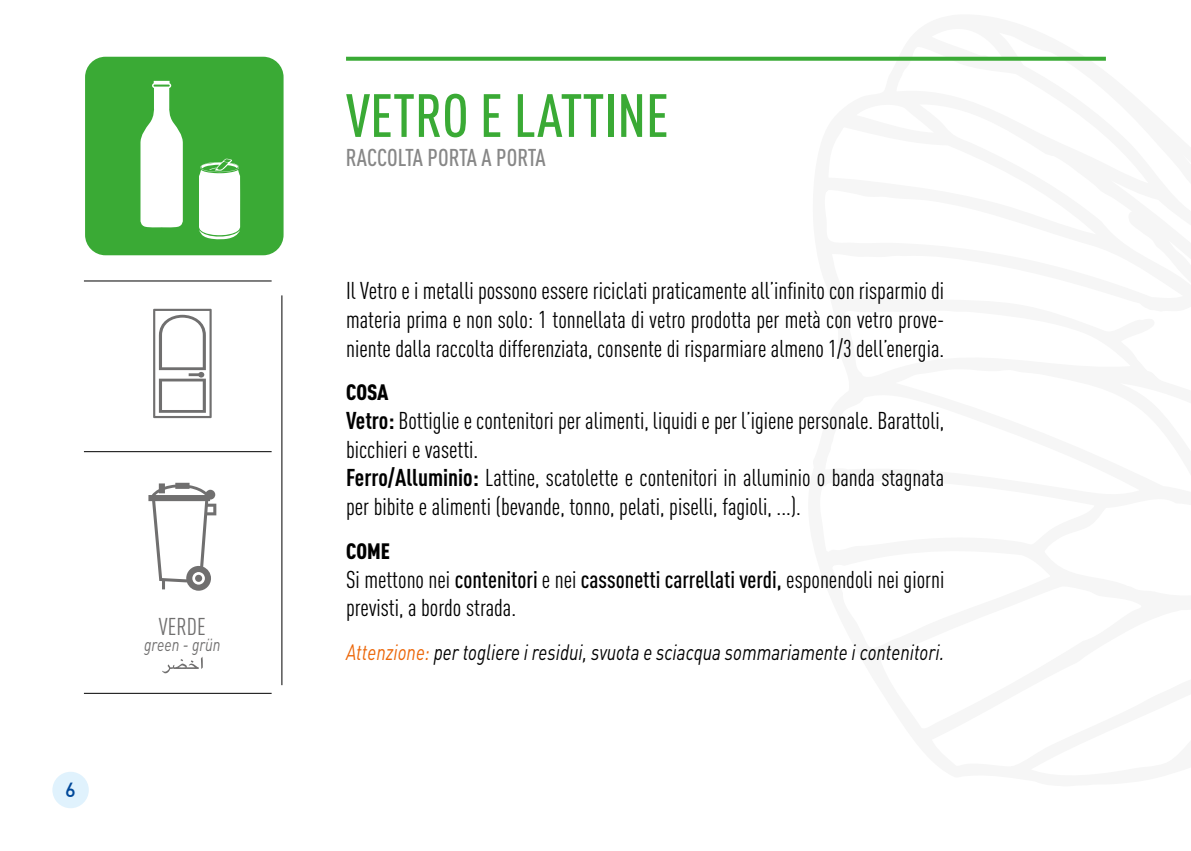
<style>
.page{position:relative;width:1191px;height:851px;background:#fff}
.page>*{position:absolute;margin:0;border:0;box-sizing:border-box;transform-origin:0 0}
.t1{font:500 60px "DIN Cond";color:#3aaa35}
.t2{font:24px/28.8px "DIN Cond";color:#000}
.t3{font:500 24px "DIN Cond";letter-spacing:-.005em;color:#878787}
.t4{font:24px "DIN Cond";color:#706f6f}
.t5{font:italic 22px "DIN";color:#000;scale:.8 1}
.t6{font:900 22px "DIN Cond";color:#000}
.t7{font:500 20px "DIN";color:#00489a}
.t8{font:italic 18px "DIN";color:#706f6f;scale:.8 1}
.s1{font-weight:700}
.s2{font-weight:500}
.s3{color:#ec6608}
</style>
<div class="page">
<div style="left:52px;top:771px;width:37px;height:37px;background:#e0f2fd;border-radius:50%"></div>
<svg style="left:162px;top:657px;width:41px;height:16px"></svg>
<hr style="left:84px;top:693px;width:188px;height:1px;background:#000">
<hr style="left:281px;top:295px;width:1px;height:390px;background:#000">
<hr style="left:84px;top:280px;width:188px;height:1px;background:#000">
<hr style="left:84px;top:451px;width:188px;height:1px;background:#000">
<svg style="left:153px;top:309px;width:59px;height:109px"></svg>
<svg style="left:346px;top:57px;width:760px;height:4px;background:#46af42"></svg>
<svg style="left:148px;top:482px;width:68px;height:108px"></svg>
<div style="left:85px;top:57px;width:198px;height:198px;background:#3aaa35;border-radius:20px"></div>
<svg style="left:140px;top:81px;width:43px;height:147px"></svg>
<svg style="left:199px;top:159px;width:41px;height:81px;background:#dbefdb"></svg>
<p class="t7" style="left:65px;top:777px;width:12px">6</p>
<p class="t4" style="left:159px;top:612px;width:48px">VERDE</p>
<p class="t8" style="left:144px;top:633px;width:97px">green - grün</p>
<h1 class="t1" style="left:346px;top:80px;width:324px">VETRO E LATTINE</h1>
<p class="t3" style="left:346px;top:143px;width:201px">RACCOLTA PORTA A PORTA</p>
<p class="t2" style="left:346px;top:276px;width:600px;text-align:justify">Il Vetro e i metalli possono essere riciclati praticamente all’infinito con risparmio di materia prima e non solo: 1 tonnellata di vetro prodotta per metà con vetro prove&shy;niente dalla raccolta differenziata, consente di risparmiare almeno 1/3 dell’energia.</p>
<p class="t6" style="left:346px;top:378px;width:44px">COSA</p>
<p class="t2" style="left:346px;top:405px;width:599px"><span class="s1">Vetro:</span> Bottiglie e contenitori per alimenti, liquidi e per l’igiene personale. Barattoli, bicchieri e vasetti.<br><span class="s1">Ferro/Alluminio:</span> Lattine, scatolette e contenitori in alluminio o banda stagnata per bibite e alimenti (bevande, tonno, pelati, piselli, fagioli, ...).</p>
<p class="t6" style="left:346px;top:537px;width:45px">COME</p>
<p class="t2" style="left:346px;top:564px;width:600px">Si mettono nei <span class="s2">contenitori</span> e nei <span class="s2">cassonetti carrellati verdi,</span> esponendoli nei giorni previsti, a bordo strada.</p>
<p class="t5" style="left:346px;top:638px;width:749px"><span class="s3">Attenzione:</span> per togliere i residui, svuota e sciacqua sommariamente i contenitori.</p>
</div>
